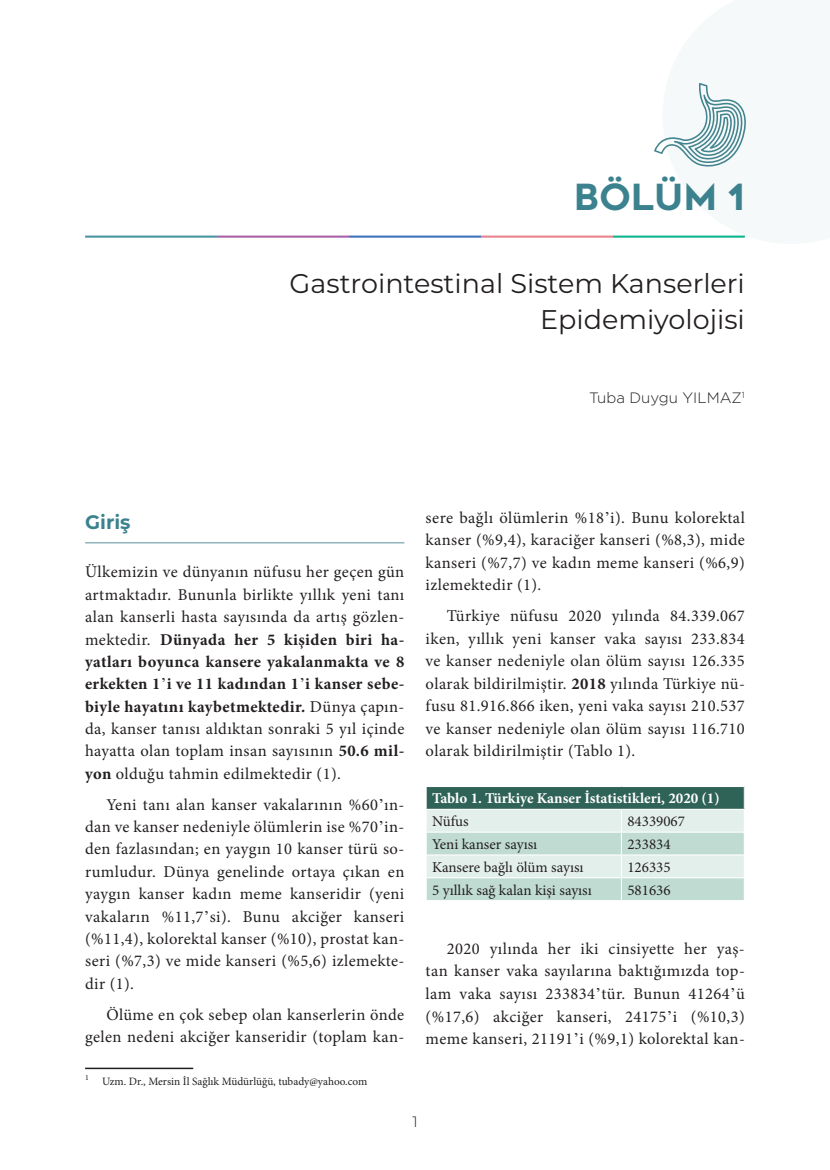
<style>
.page{position:relative;width:830px;height:1170px;background:#fff}
.page>*{position:absolute;margin:0;border:0;box-sizing:border-box;transform-origin:0 0}
.t1{font:36px "Renogare";color:#3c828e}
.t2{font:27px/36px "Montserrat";color:#231f20;text-align:right}
.t3{font:700 19.5px "Montserrat";color:#3c828e}
.t4{font:16.5px/22.4px "Minion Pro";letter-spacing:.025em;color:#231f20;text-align:justify}
.t5{font:15px "Minion Pro";color:#231f20}
.t6{font:700 15px "Minion Pro";color:#fff}
.t7{font:300 15px "Gotham";color:#231f20}
.t8{font:300 15px "Montserrat";color:#231f20}
.t9{font:11.25px "Minion Pro";color:#231f20}
.s1{font-weight:700}
.s2{font-family:"Times New Roman"}
</style>
<div class="page">
<hr style="left:612px;top:235px;width:132px;height:3px;background:#0fb58e">
<hr style="left:480px;top:235px;width:132px;height:3px;background:#e7848e">
<hr style="left:349px;top:235px;width:131px;height:3px;background:#3d73ba">
<hr style="left:217px;top:235px;width:132px;height:3px;background:#a762a8">
<hr style="left:85px;top:235px;width:132px;height:3px;background:#4a96a2">
<svg style="left:654px;top:83px;width:92px;height:84px"></svg>
<hr style="left:85px;top:1067px;width:108px;height:2px;background:#231f20">
<hr style="left:85px;top:542px;width:319px;height:1px;background:#63949e">
<svg style="left:426px;top:787px;width:318px;height:113px;background:#b4cdc5"></svg>
<h1 class="t1" style="left:574px;top:174px;width:172px">BÖLÜM 1</h1>
<h2 class="t2" style="left:289px;top:264px;width:456px">Gastrointestinal Sistem Kanserleri<br>Epidemiyolojisi</h2>
<p class="t7" style="left:588px;top:388px;width:157px">Tuba Duygu YILMAZ<sup>1</sup></p>
<p class="t3" style="left:85px;top:508px;width:47px">Giriş</p>
<p class="t4" style="left:85px;top:561px;width:320px">Ülkemizin ve dünyanın nüfusu her geçen gün artmaktadır. Bununla birlikte yıllık yeni tanı alan kanserli hasta sayısında da artış gözlen&shy;mektedir. <span class="s1">Dünyada her 5 kişiden biri ha&shy;yatları boyunca kansere yakalanmakta ve 8 erkekten 1</span><span class="s2">’</span><span class="s1">i ve 11 kadından 1</span><span class="s2">’</span><span class="s1">i kanser sebe&shy;biyle hayatını kaybetmektedir.</span> Dünya çapın&shy;da, kanser tanısı aldıktan sonraki 5 yıl içinde hayatta olan toplam insan sayısının <span class="s1">50.6 mil&shy;yon</span> olduğu tahmin edilmektedir (1).</p>
<p class="t4" style="left:85px;top:793px;width:320px;text-indent:21px">Yeni tanı alan kanser vakalarının %60<span class="s2">’</span>ın&shy;dan ve kanser nedeniyle ölümlerin ise %70<span class="s2">’</span>in&shy;den fazlasından; en yaygın 10 kanser türü so&shy;rumludur. Dünya genelinde ortaya çıkan en yaygın kanser kadın meme kanseridir (yeni vakaların %11,7<span class="s2">’</span>si). Bunu akciğer kanseri (%11,4), kolorektal kanser (%10), prostat kan&shy;seri (%7,3) ve mide kanseri (%5,6) izlemekte&shy;dir (1).</p>
<p class="t4" style="left:85px;top:1002px;width:320px;text-align:right">Ölüme en çok sebep olan kanserlerin önde gelen nedeni akciğer kanseridir (toplam kan-</p>
<p class="t9" style="left:85px;top:1073px;width:284px"><sup>1</sup> Uzm. Dr., Mersin İl Sağlık Müdürlüğü, tubady@yahoo.com</p>
<p class="t4" style="left:425px;top:506px;width:320px">sere bağlı ölümlerin %18<span class="s2">’</span>i). Bunu kolorektal kanser (%9,4), karaciğer kanseri (%8,3), mide kanseri (%7,7) ve kadın meme kanseri (%6,9) izlemektedir (1).</p>
<p class="t4" style="left:425px;top:604px;width:320px;text-indent:21px">Türkiye nüfusu 2020 yılında 84.339.067 iken, yıllık yeni kanser vaka sayısı 233.834 ve kanser nedeniyle olan ölüm sayısı 126.335 olarak bildirilmiştir. <span class="s1">2018</span> yılında Türkiye nü&shy;fusu 81.916.866 iken, yeni vaka sayısı 210.537 ve kanser nedeniyle olan ölüm sayısı 116.710 olarak bildirilmiştir (Tablo 1).</p>
<p class="t6" style="left:432px;top:788px;width:289px">Tablo 1. Türkiye Kanser İstatistikleri, 2020 (1)</p>
<p class="t5" style="left:432px;top:811px;width:38px">Nüfus</p>
<p class="t5" style="left:627px;top:811px;width:59px">84339067</p>
<p class="t5" style="left:432px;top:834px;width:106px">Yeni kanser sayısı</p>
<p class="t5" style="left:627px;top:834px;width:45px">233834</p>
<p class="t5" style="left:432px;top:856px;width:153px">Kansere bağlı ölüm sayısı</p>
<p class="t5" style="left:627px;top:856px;width:45px">126335</p>
<p class="t5" style="left:432px;top:879px;width:161px">5 yıllık sağ kalan kişi sayısı</p>
<p class="t5" style="left:627px;top:879px;width:45px">581636</p>
<p class="t4" style="left:425px;top:937px;width:320px;text-indent:21px">2020 yılında her iki cinsiyette her yaş&shy;tan kanser vaka sayılarına baktığımızda top&shy;lam vaka sayısı 233834<span class="s2">’</span>tür. Bunun 41264<span class="s2">’</span>ü (%17,6) akciğer kanseri, 24175<span class="s2">’</span>i (%10,3) meme kanseri, 21191<span class="s2">’</span>i (%9,1) kolorektal kan-</p>
<p class="t8" style="left:412px;top:1111px;width:7px">1</p>
</div>
